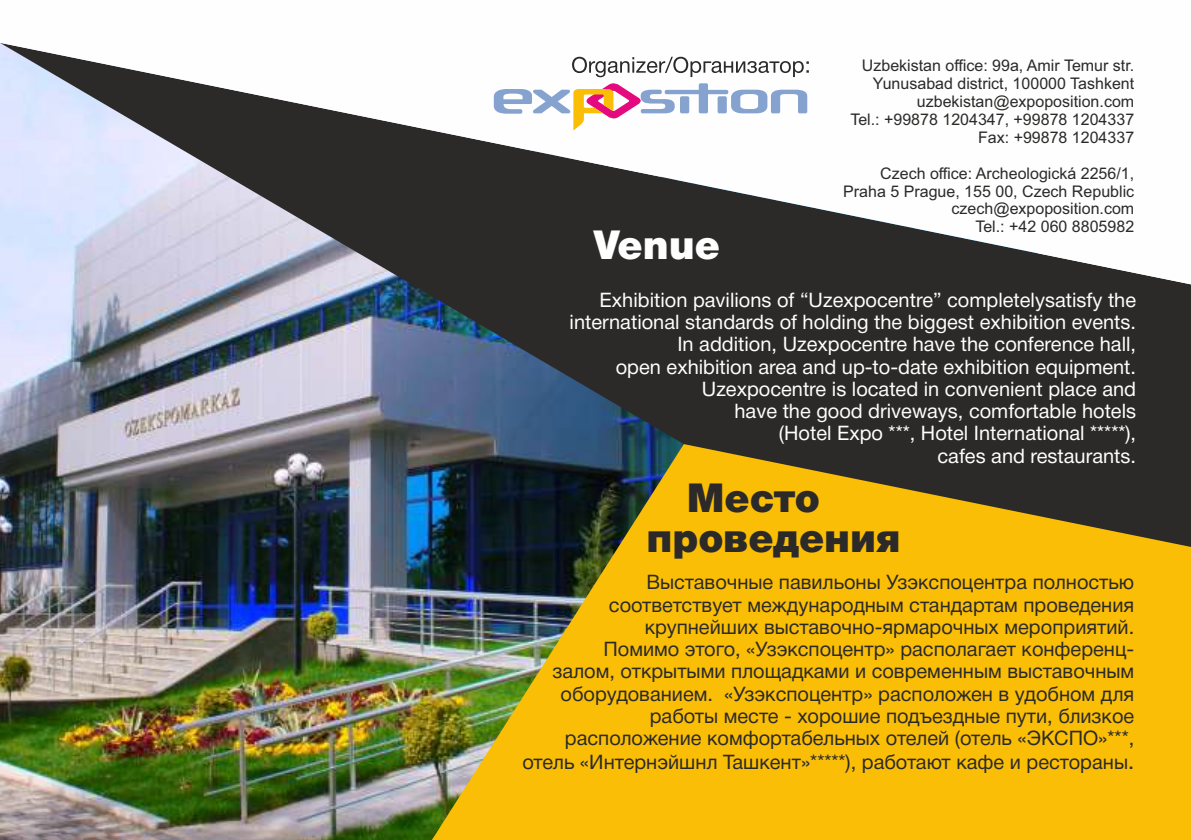
<style>
.page{position:relative;width:1191px;height:840px;background:#fff}
.page>*{position:absolute;margin:0;border:0;box-sizing:border-box;transform-origin:0 0}
.t1{font:900 40px/40.2px "Helvetica Neue Cyr";color:#2b2a29}
.t2{font:900 40px "Helvetica Neue Cyr";color:#fefefe}
.t3{font:20px/22.4px "Helvetica Neue Cyr";color:#2b2a29;text-align:right}
.t4{font:20px/22.2px "Helvetica Neue Cyr";color:#fefefe;text-align:right}
.t5{font:16px/17.8px "Arial";color:#2b2a29;text-align:right}
.s1{font-size:22px}
</style>
<div class="page">
<img style="left:0;top:546px;width:222px;height:293px">
<img style="left:222px;top:546px;width:969px;height:293px">
<img style="left:0;top:284px;width:1191px;height:262px">
<svg style="left:0;top:43px;width:1188px;height:241px"></svg>
<svg style="left:494px;top:57px;width:315px;height:73px"></svg>
<h1 class="t2" style="left:594px;top:230px;width:127px">Venue</h1>
<p class="t5" style="left:850px;top:58px;width:285px">Uzbekistan office: 99а, Amir Temur str.<br>Yunusabad district, 100000 Tashkent uzbekistan@expoposition.com<br>Tel.: +99878 1204347, +99878 1204337<br>Fax: +99878 1204337</p>
<p class="t5" style="left:843px;top:165px;width:292px">Czech office: Archeologická 2256/1,<br>Praha 5 Prague, 155 00, Czech Republic czech@expoposition.com<br>Tel.: +42 060 8805982</p>
<p class="t4" style="left:569px;top:290px;width:568px">Exhibition pavilions of “Uzexpocentre” completelysatisfy the international standards of holding the biggest exhibition events.<br>In addition, Uzexpocentre have the conference hall,<br>open exhibition area and up-to-date exhibition equipment.<br>Uzexpocentre is located in convenient place and<br>have the good driveways, comfortable hotels<br>(Hotel Expo ***, Hotel International *****),<br>cafes and restaurants.</p>
<h1 class="t1" style="left:646px;top:481px;width:255px;text-indent:40px">Место проведения</h1>
<p class="t3" style="left:522px;top:572px;width:613px">Выставочные павильоны Узэкспоцентра полностью соответствует международным стандартам проведения крупнейших выставочно-ярмарочных мероприятий.<br>Помимо этого, «Узэкспоцентр» располагает конференц-<br>залом, открытыми площадками и современным выставочным оборудованием. «Узэкспоцентр» расположен в удобном для работы месте - хорошие подъездные пути, близкое расположение комфортабельных отелей (отель «ЭКСПО»***, отель «Интернэйшнл Ташкент»*****), работают кафе и рестораны<span class="s1">.</span></p>
</div>
